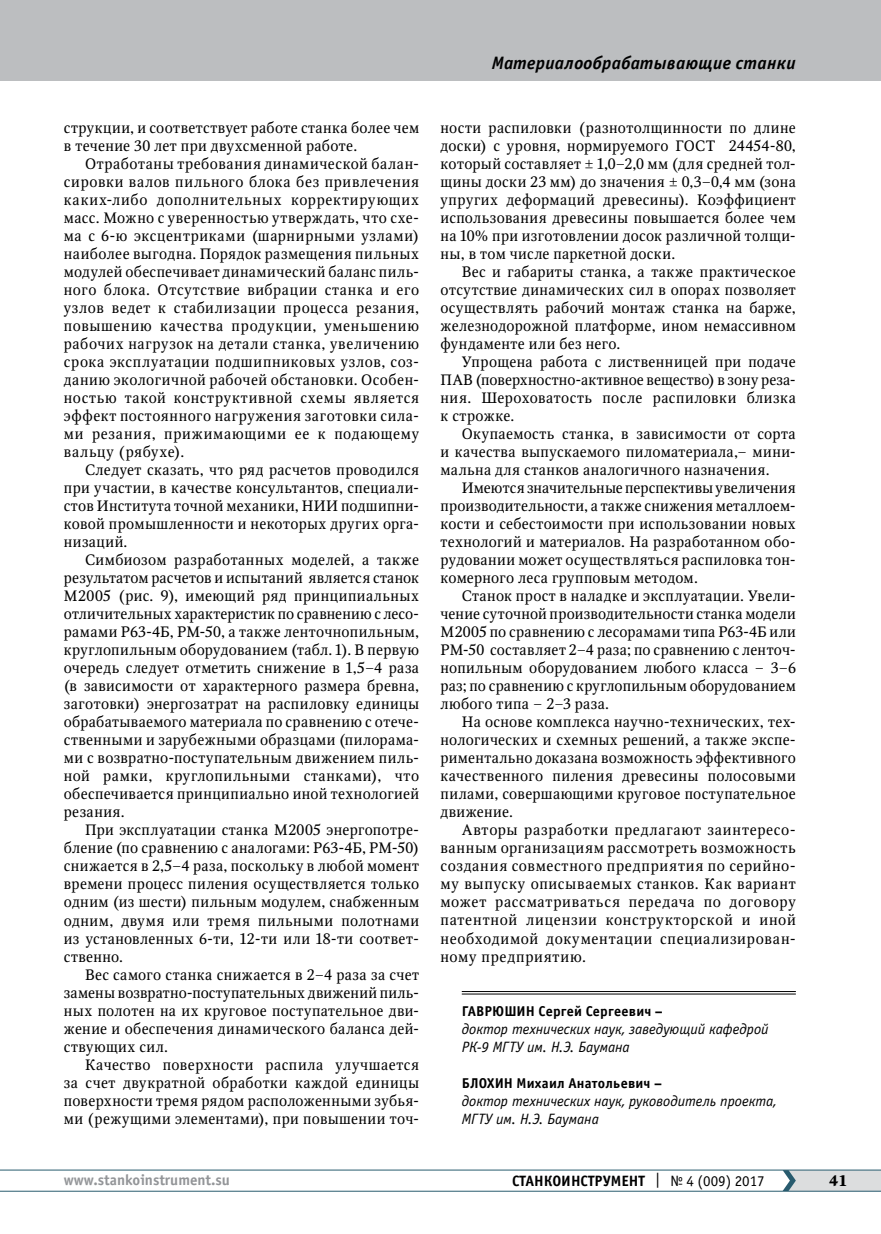
<style>
.page{position:relative;width:881px;height:1234px;background:#fff}
.page>*{position:absolute;margin:0;border:0;box-sizing:border-box;transform-origin:0 0}
.t1{font:italic 700 18px "Officina Sans C";letter-spacing:.015em;color:#000}
.t2{font:15px/18px "Octava";letter-spacing:.025em;color:#000;text-align:justify}
.t3{font:italic 15px/18px "Officina Sans C";letter-spacing:-.005em;color:#000}
.t4{font:700 15px "Officina Sans C";color:#000}
.t5{font:700 15px "Officina Sans C";color:#939598}
.t6{font:700 15px "Octava";color:#000}
.t7{font:700 14.25px "Officina Sans C";letter-spacing:.015em;color:#000}
.s1{font-weight:400}
</style>
<div class="page">
<hr style="left:0;top:1190px;width:880px;height:1px;background:#285b6e">
<hr style="left:0;top:1169px;width:880px;height:1px;background:#285b6e">
<svg style="left:782px;top:1169px;width:98px;height:21px;background:#cbd1d4"></svg>
<div style="left:0;top:0;width:880px;height:81px;background:#bcbec0"></div>
<hr style="left:461px;top:991px;width:334px;height:1px;background:#000">
<hr style="left:461px;top:993px;width:334px;height:1px;background:#000">
<p class="t2" style="left:64px;top:119px;width:357px">струкции, и соответствует работе станка более чем в течение 30 лет при двухсменной работе.</p>
<p class="t2" style="left:64px;top:155px;width:357px;text-indent:21px">Отработаны требования динамической балан&shy;сировки валов пильного блока без привлечения каких-либо дополнительных корректирующих масс. Можно с уверенностью утверждать, что схе&shy;ма с 6-ю эксцентриками (шарнирными узлами) наиболее выгодна. Порядок размещения пильных модулей обеспечивает динамический баланс пиль&shy;ного блока. Отсутствие вибрации станка и его узлов ведет к стабилизации процесса резания, повышению качества продукции, уменьшению рабочих нагрузок на детали станка, увеличению срока эксплуатации подшипниковых узлов, соз&shy;данию экологичной рабочей обстановки. Особен&shy;ностью такой конструктивной схемы является эффект постоянного нагружения заготовки сила&shy;ми резания, прижимающими ее к подающему вальцу (рябухе).</p>
<p class="t2" style="left:64px;top:461px;width:357px;text-indent:21px">Следует сказать, что ряд расчетов проводился при участии, в качестве консультантов, специали&shy;стов Института точной механики, НИИ подшипни&shy;ковой промышленности и некоторых других орга&shy;низаций.</p>
<p class="t2" style="left:64px;top:551px;width:357px;text-indent:21px">Симбиозом разработанных моделей, а также результатом расчетов и испытаний является станок М2005 (рис. 9), имеющий ряд принципиальных отличительных характеристик по сравнению с лесо&shy;рамами Р63-4Б, РМ-50, а также ленточнопильным, круглопильным оборудованием (табл. 1). В первую очередь следует отметить снижение в 1,5−4 раза (в зависимости от характерного размера бревна, заготовки) энергозатрат на распиловку единицы обрабатываемого материала по сравнению с отече&shy;ственными и зарубежными образцами (пилорама&shy;ми с возвратно-поступательным движением пиль&shy;ной рамки, круглопильными станками), что обеспечивается принципиально иной технологией резания.</p>
<p class="t2" style="left:64px;top:821px;width:357px;text-indent:21px">При эксплуатации станка М2005 энергопотре&shy;бление (по сравнению с аналогами: Р63-4Б, РМ-50) снижается в 2,5−4 раза, поскольку в любой момент времени процесс пиления осуществляется только одним (из шести) пильным модулем, снабженным одним, двумя или тремя пильными полотнами из установленных 6-ти, 12-ти или 18-ти соответ&shy;ственно.</p>
<p class="t2" style="left:64px;top:965px;width:357px;text-indent:21px">Вес самого станка снижается в 2−4 раза за счет замены возвратно-поступательных движений пиль&shy;ных полотен на их круговое поступательное дви&shy;жение и обеспечения динамического баланса дей&shy;ствующих сил.</p>
<p class="t2" style="left:64px;top:1055px;width:357px;text-indent:21px">Качество поверхности распила улучшается за счет двукратной обработки каждой единицы поверхности тремя рядом расположенными зубья&shy;ми (режущими элементами), при повышении точ-</p>
<p class="t1" style="left:491px;top:53px;width:305px">Материалообрабатывающие станки</p>
<p class="t2" style="left:440px;top:119px;width:357px">ности распиловки (разнотолщинности по длине доски) с уровня, нормируемого ГОСТ 24454-80, который составляет ± 1,0−2,0 мм (для средней тол&shy;щины доски 23 мм) до значения ± 0,3−0,4 мм (зона упругих деформаций древесины). Коэффициент использования древесины повышается более чем на 10% при изготовлении досок различной толщи&shy;ны, в том числе паркетной доски.</p>
<p class="t2" style="left:440px;top:263px;width:357px;text-indent:21px">Вес и габариты станка, а также практическое отсутствие динамических сил в опорах позволяет осуществлять рабочий монтаж станка на барже, железнодорожной платформе, ином немассивном фундаменте или без него.</p>
<p class="t2" style="left:440px;top:353px;width:357px;text-indent:21px">Упрощена работа с лиственницей при подаче ПАВ (поверхностно-активное вещество) в зону реза&shy;ния. Шероховатость после распиловки близка к строжке.</p>
<p class="t2" style="left:440px;top:425px;width:357px;text-indent:21px">Окупаемость станка, в зависимости от сорта и качества выпускаемого пиломатериала,− мини&shy;мальна для станков аналогичного назначения.</p>
<p class="t2" style="left:440px;top:479px;width:357px;text-align:left;text-indent:21px">Имеются значительные перспективы увеличения производительности, а также снижения металлоем&shy;кости и себестоимости при использовании новых технологий и материалов. На разработанном обо&shy;рудовании может осуществляться распиловка тон&shy;комерного леса групповым методом.</p>
<p class="t2" style="left:440px;top:587px;width:357px;text-indent:21px">Станок прост в наладке и эксплуатации. Увели&shy;чение суточной производительности станка модели М2005 по сравнению с лесорамами типа Р63-4Б или РМ-50 составляет 2−4 раза; по сравнению с ленточ&shy;нопильным оборудованием любого класса – 3−6 раз; по сравнению с круглопильным оборудованием любого типа – 2−3 раза.</p>
<p class="t2" style="left:440px;top:713px;width:357px;text-indent:21px">На основе комплекса научно-технических, тех&shy;нологических и схемных решений, а также экспе&shy;риментально доказана возможность эффективного качественного пиления древесины полосовыми пилами, совершающими круговое поступательное движение.</p>
<p class="t2" style="left:440px;top:821px;width:357px;text-indent:21px">Авторы разработки предлагают заинтересо&shy;ванным организациям рассмотреть возможность создания совместного предприятия по серийно&shy;му выпуску описываемых станков. Как вариант может рассматриваться передача по договору патентной лицензии конструкторской и иной необходимой документации специализирован&shy;ному предприятию.</p>
<p class="t7" style="left:461px;top:1002px;width:9px">ГАВР</p>
<p class="t7" style="left:492px;top:1002px;width:23px">ЮШИН</p>
<p class="t7" style="left:538px;top:1002px;width:126px">Сергей Сергеевич –</p>
<p class="t3" style="left:461px;top:1019px;width:308px">доктор технических наук, заведующий кафедрой<br>РК-9 МГТУ им. Н.Э. Баумана</p>
<p class="t7" style="left:461px;top:1074px;width:202px">БЛОХИН Михаил Анатольевич –</p>
<p class="t3" style="left:461px;top:1091px;width:316px">доктор технических наук, руководитель проекта,<br>МГТУ им. Н.Э. Баумана</p>
<p class="t5" style="left:64px;top:1171px;width:168px">www.stankoinstrument.su</p>
<p class="t4" style="left:512px;top:1171px;width:254px">СТАНКОИНСТРУМЕНТ <span class="s1">| № 4 (009) 2017</span></p>
<p class="t6" style="left:828px;top:1170px;width:20px">41</p>
</div>
